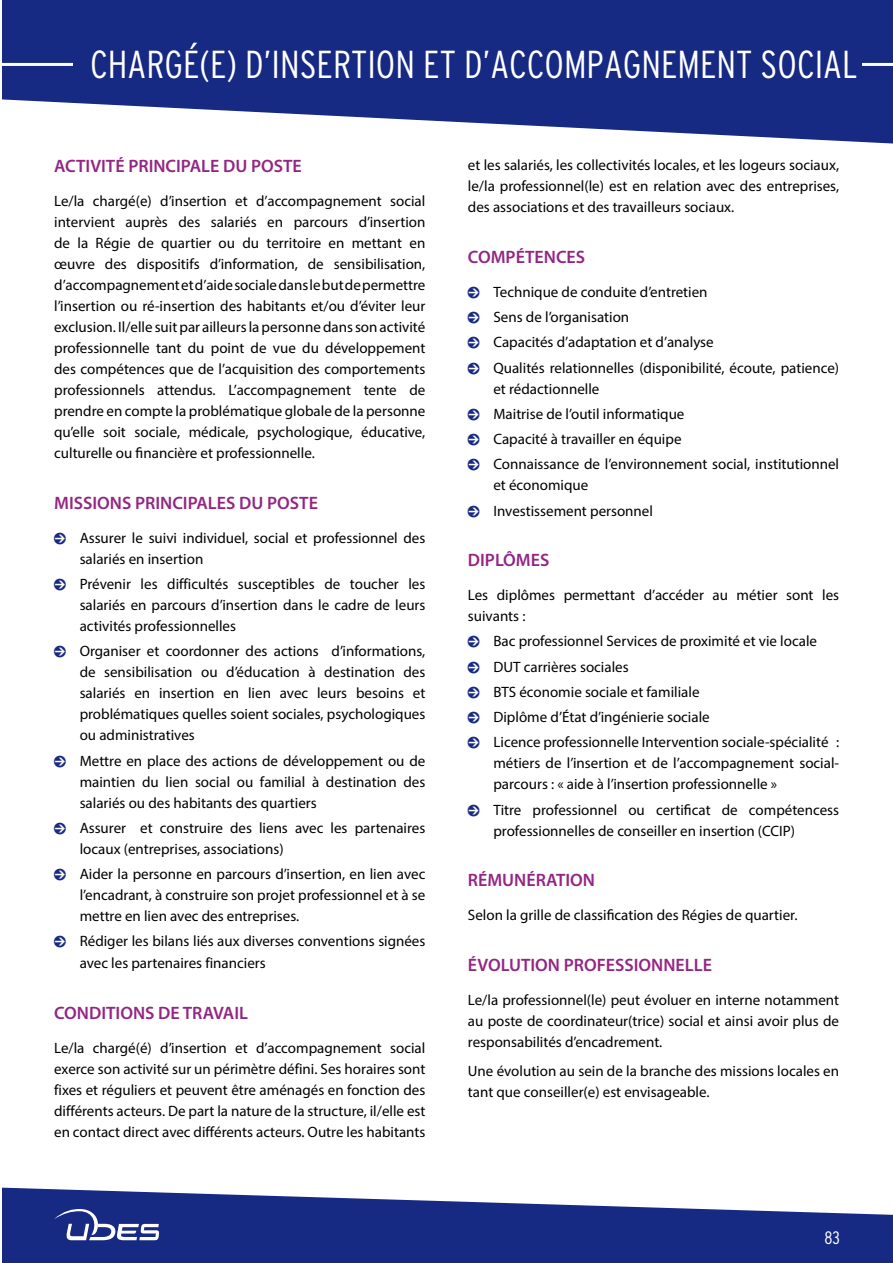
<style>
.page{position:relative;width:893px;height:1263px;background:#fff}
.page>*{position:absolute;margin:0;border:0;box-sizing:border-box;transform-origin:0 0}
.t1{font:300 condensed 39px "Interstate";color:#fff}
.t2{font:600 18px "Myriad Pro";color:#932683}
.t3{font:300 condensed 18px "Interstate";color:#fff}
.t4{font:15px/21px "Myriad Pro";color:#000}
.s1{font-family:"Pointers";color:#162983}
</style>
<div class="page">
<svg style="left:2px;top:1187px;width:891px;height:76px;fill:#162983"></svg>
<svg style="left:2px;top:0;width:891px;height:144px;fill:#162983"></svg>
<hr style="left:0;top:63px;width:893px;height:3px;background:#fff">
<svg style="left:54px;top:1209px;width:105px;height:31px"></svg>
<div style="left:74px;top:47px;width:788px;height:43px;background:#162983"></div>
<h1 class="t1" style="left:90px;top:41px;width:769px">CHARGÉ(E) D’INSERTION ET D’ACCOMPAGNEMENT SOCIAL</h1>
<p class="t2" style="left:54px;top:154px;width:249px">ACTIVITÉ PRINCIPALE DU POSTE</p>
<p class="t4" style="left:54px;top:190px;width:373px;text-align:justify">Le/la chargé(e) d’insertion et d’accompagnement social intervient auprès des salariés en parcours d’insertion de la Régie de quartier ou du territoire en mettant en œuvre des dispositifs d’information, de sensibilisation, d’accompagnement et d’aide sociale dans le but de permettre l’insertion ou ré-insertion des habitants et/ou d’éviter leur exclusion. Il/elle suit par ailleurs la personne dans son activité professionnelle tant du point de vue du développement des compétences que de l’acquisition des comportements professionnels attendus. L’accompagnement tente de prendre en compte la problématique globale de la personne qu’elle soit sociale, médicale, psychologique, éducative, culturelle ou financière et professionnelle.</p>
<p class="t2" style="left:54px;top:492px;width:265px">MISSIONS PRINCIPALES DU POSTE</p>
<p class="t4" style="left:80px;top:527px;width:347px;text-indent:-26px"><span class="s1">0</span> Assurer le suivi individuel, social et professionnel des salariés en insertion</p>
<p class="t4" style="left:80px;top:573px;width:347px;text-align:justify;text-indent:-26px"><span class="s1">0</span> Prévenir les difficultés susceptibles de toucher les salariés en parcours d’insertion dans le cadre de leurs activités professionnelles</p>
<p class="t4" style="left:80px;top:640px;width:347px;text-align:justify;text-indent:-26px"><span class="s1">0</span> Organiser et coordonner des actions d’informations, de sensibilisation ou d’éducation à destination des salariés en insertion en lien avec leurs besoins et problématiques quelles soient sociales, psychologiques ou administratives</p>
<p class="t4" style="left:80px;top:750px;width:347px;text-align:justify;text-indent:-26px"><span class="s1">0</span> Mettre en place des actions de développement ou de maintien du lien social ou familial à destination des salariés ou des habitants des quartiers</p>
<p class="t4" style="left:80px;top:817px;width:347px;text-indent:-26px"><span class="s1">0</span> Assurer et construire des liens avec les partenaires locaux (entreprises, associations)</p>
<p class="t4" style="left:80px;top:863px;width:347px;text-align:justify;text-indent:-26px"><span class="s1">0</span> Aider la personne en parcours d’insertion, en lien avec l’encadrant, à construire son projet professionnel et à se mettre en lien avec des entreprises.</p>
<p class="t4" style="left:80px;top:930px;width:347px;line-height:21.6px;text-indent:-26px"><span class="s1">0</span> Rédiger les bilans liés aux diverses conventions signées avec les partenaires financiers</p>
<p class="t2" style="left:54px;top:1002px;width:195px">CONDITIONS DE TRAVAIL</p>
<p class="t4" style="left:54px;top:1037px;width:373px;text-align:justify">Le/la chargé(é) d’insertion et d’accompagnement social exerce son activité sur un périmètre défini. Ses horaires sont fixes et réguliers et peuvent être aménagés en fonction des différents acteurs. De part la nature de la structure, il/elle est en contact direct avec différents acteurs. Outre les habitants</p>
<p class="t4" style="left:468px;top:154px;width:373px;text-align:justify">et les salariés, les collectivités locales, et les logeurs sociaux, le/la professionnel(le) est en relation avec des entreprises, des associations et des travailleurs sociaux.</p>
<p class="t2" style="left:468px;top:246px;width:119px">COMPÉTENCES</p>
<p class="t4" style="left:468px;top:279px;width:373px;line-height:25.2px"><span class="s1">0</span> Technique de conduite d’entretien<br><span class="s1">0</span> Sens de l’organisation<br><span class="s1">0</span> Capacités d’adaptation et d’analyse<br><span class="s1">0</span> Qualités relationnelles (disponibilité, écoute, patience)</p>
<p class="t4" style="left:468px;top:376px;width:373px;line-height:25.2px;text-indent:26px">et rédactionnelle<br><span class="s1">0</span> Maitrise de l’outil informatique<br><span class="s1">0</span> Capacité à travailler en équipe<br><span class="s1">0</span> Connaissance de l’environnement social, institutionnel</p>
<p class="t4" style="left:468px;top:472px;width:187px;line-height:25.2px;text-indent:26px">et économique<br><span class="s1">0</span> Investissement personnel</p>
<p class="t2" style="left:468px;top:549px;width:83px">DIPLÔMES</p>
<p class="t4" style="left:468px;top:584px;width:373px">Les diplômes permettant d’accéder au métier sont les suivants :</p>
<p class="t4" style="left:468px;top:628px;width:373px;line-height:25.2px"><span class="s1">0</span> Bac professionnel Services de proximité et vie locale<br><span class="s1">0</span> DUT carrières sociales<br><span class="s1">0</span> BTS économie sociale et familiale<br><span class="s1">0</span> Diplôme d’État d’ingénierie sociale<br><span class="s1">0</span> Licence professionnelle Intervention sociale-spécialité :</p>
<p class="t4" style="left:493px;top:752px;width:347px">métiers de l’insertion et de l’accompagnement social&shy;parcours : « aide à l’insertion professionnelle »</p>
<p class="t4" style="left:493px;top:799px;width:347px;text-indent:-26px"><span class="s1">0</span> Titre professionnel ou certificat de compétencess professionnelles de conseiller en insertion (CCIP)</p>
<p class="t2" style="left:468px;top:869px;width:129px">RÉMUNÉRATION</p>
<p class="t4" style="left:468px;top:904px;width:331px">Selon la grille de classification des Régies de quartier.</p>
<p class="t2" style="left:468px;top:953px;width:245px">ÉVOLUTION PROFESSIONNELLE</p>
<p class="t4" style="left:468px;top:989px;width:373px;text-align:justify">Le/la professionnel(le) peut évoluer en interne notamment au poste de coordinateur(trice) social et ainsi avoir plus de responsabilités d’encadrement.</p>
<p class="t4" style="left:468px;top:1060px;width:373px">Une évolution au sein de la branche des missions locales en tant que conseiller(e) est envisageable.</p>
<p class="t3" style="left:824px;top:1226px;width:17px">83</p>
</div>
